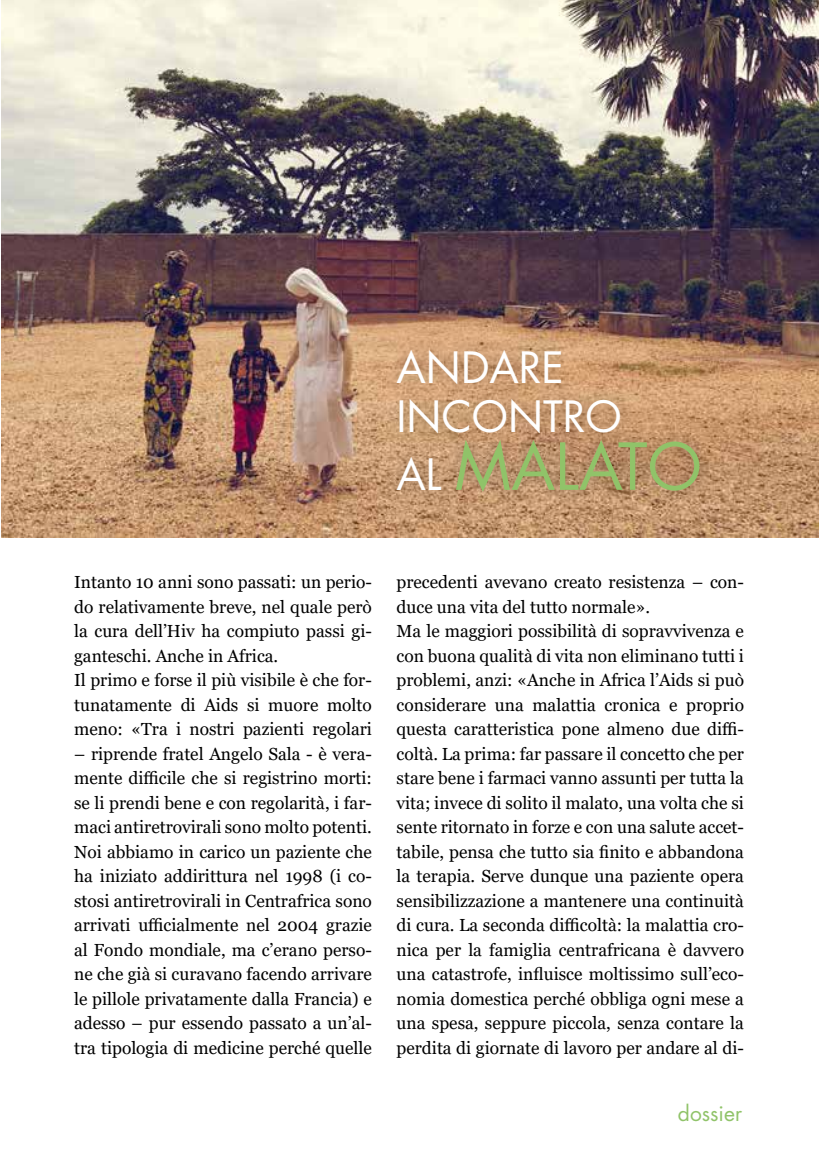
<style>
.page{position:relative;width:819px;height:1166px;background:#fff}
.page>*{position:absolute;margin:0;border:0;box-sizing:border-box;transform-origin:0 0}
.t1{font:63px "Futura";color:#90c369}
.t2{font:42px/49px "Futura";color:#fff}
.t3{font:21px "Futura";color:#90c369}
.t4{font:17.5px/24.5px "Georgia";color:#000}
.s1{font-size:42px;color:#fff}
</style>
<div class="page">
<img style="left:1px;top:0;width:818px;height:537px">
<div style="left:382px;top:335px;width:333px;height:171px;background:#000;opacity:.3"></div>
<h2 class="t2" style="left:396px;top:344px;width:227px">ANDARE<br>INCONTRO</h2>
<h1 class="t1" style="left:396px;top:426px;width:307px"><span class="s1">AL</span> MALATO</h1>
<p class="t4" style="left:74px;top:570px;width:299px">Intanto 10 anni sono passati: un perio&shy;do relativamente breve, nel quale però la cura dell’Hiv ha compiuto passi gi&shy;ganteschi. Anche in Africa.<br>Il primo e forse il più visibile è che for&shy;tunatamente di Aids si muore molto meno: «Tra i nostri pazienti regolari</p>
<p class="t4" style="left:74px;top:742px;width:299px;text-align:justify">– riprende fratel Angelo Sala - è vera&shy;mente difficile che si registrino morti: se li prendi bene e con regolarità, i far&shy;maci antiretrovirali sono molto potenti.<br>Noi abbiamo in carico un paziente che ha iniziato addirittura nel 1998 (i co&shy;stosi antiretrovirali in Centrafrica sono arrivati ufficialmente nel 2004 grazie al Fondo mondiale, ma c’erano perso&shy;ne che già si curavano facendo arrivare le pillole privatamente dalla Francia) e adesso – pur essendo passato a un’al&shy;tra tipologia di medicine perché quelle</p>
<p class="t4" style="left:396px;top:570px;width:349px">precedenti avevano creato resistenza – con&shy;duce una vita del tutto normale».<br>Ma le maggiori possibilità di sopravvivenza e con buona qualità di vita non eliminano tutti i problemi, anzi: «Anche in Africa l’Aids si può considerare una malattia cronica e proprio questa caratteristica pone almeno due diffi&shy;coltà. La prima: far passare il concetto che per stare bene i farmaci vanno assunti per tutta la vita; invece di solito il malato, una volta che si sente ritornato in forze e con una salute accet&shy;tabile, pensa che tutto sia finito e abbandona la terapia. Serve dunque una paziente opera sensibilizzazione a mantenere una continuità di cura. La seconda difficoltà: la malattia cro&shy;nica per la famiglia centrafricana è davvero una catastrofe, influisce moltissimo sull’eco&shy;nomia domestica perché obbliga ogni mese a una spesa, seppure piccola, senza contare la perdita di giornate di lavoro per andare al di-</p>
<p class="t3" style="left:678px;top:1099px;width:66px">dossier</p>
</div>
